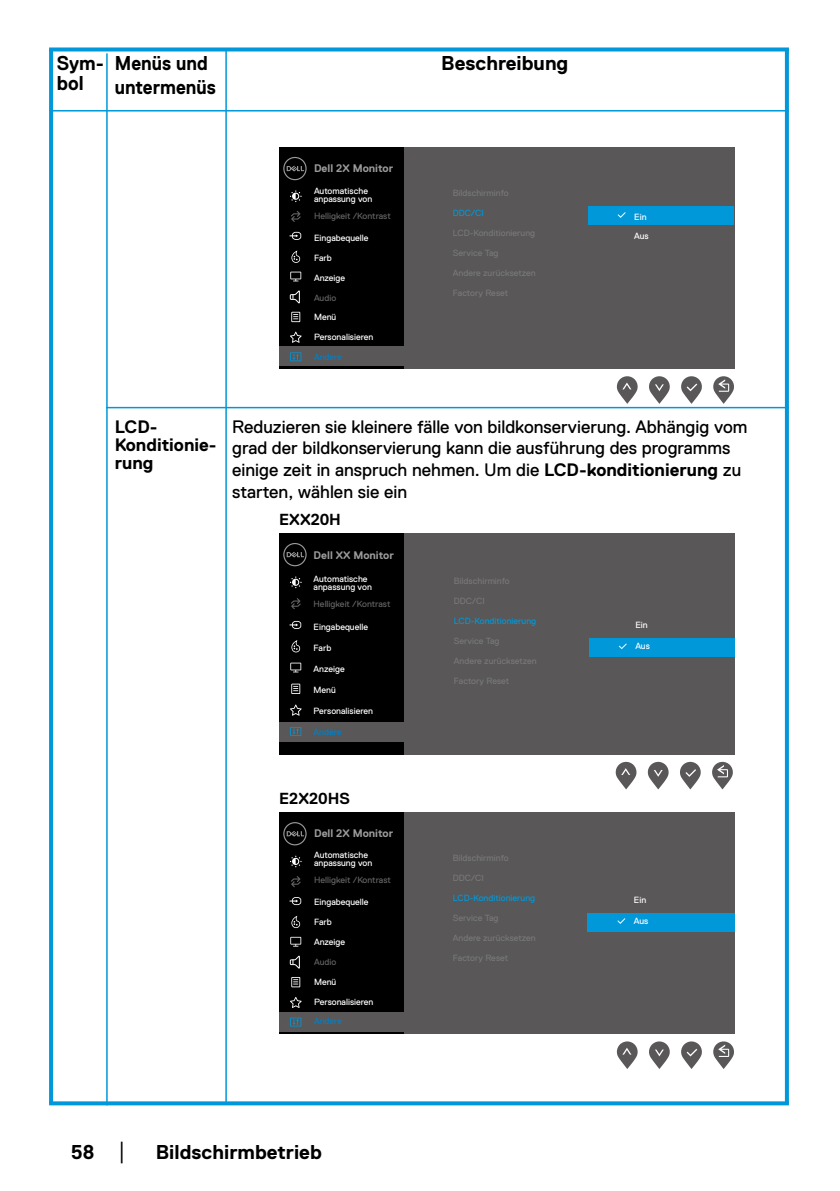
<style>
.page{position:relative;width:840px;height:1191px;background:#fff}
.page>*{position:absolute;margin:0;border:0;box-sizing:border-box;transform-origin:0 0}
.t1{font:700 20px "Dell Replica";color:#000}
.t2{font:700 20px/24px "Dell Replica";color:#000;scale:.91 1}
.t3{font:700 20px/20px "Dell Replica";color:#000;scale:.95 1}
.t4{font:18px/21.6px "Dell Replica";color:#000}
.t5{font:700 18px/18px "Dell Replica";color:#000}
.t6{font:700 16px "Dell Replica";color:#000}
.t7{font:700 11px "Dell Replica";color:#9b9b9b}
.t8{font:9px/8px "Dell Replica";color:#fff}
.t9{font:9px "Dell Replica";color:#787878}
.t10{font:9px "Dell Replica";color:#636363}
.t11{font:9px "Dell Replica";color:#0098d9}
.t12{font:9px "Dell Replica";color:#0080c8}
.s1{font-weight:700}
.s2{font-family:"Times New Roman";font-weight:400;font-size:18px}
</style>
<div class="page">
<div style="left:279px;top:533px;width:455px;height:221px;background:#595757"></div>
<hr style="left:106px;top:407px;width:682px;height:1px;background:#0098d9">
<hr style="left:51px;top:110px;width:737px;height:1px;background:#0098d9">
<hr style="left:106px;top:53px;width:2px;height:1052px;background:#0098d9">
<hr style="left:225px;top:50px;width:2px;height:1054px;background:#0098d9">
<div style="left:279px;top:533px;width:125px;height:221px;background:#000"></div>
<div style="left:279px;top:722px;width:125px;height:19px;background:#595757"></div>
<svg style="left:283px;top:543px;width:23px;height:23px"></svg>
<svg style="left:290px;top:576px;width:11px;height:12px"></svg>
<svg style="left:291px;top:598px;width:9px;height:11px"></svg>
<svg style="left:291px;top:640px;width:9px;height:12px"></svg>
<svg style="left:290px;top:662px;width:11px;height:10px"></svg>
<svg style="left:291px;top:683px;width:9px;height:11px"></svg>
<svg style="left:290px;top:704px;width:11px;height:11px"></svg>
<svg style="left:290px;top:727px;width:11px;height:9px"></svg>
<svg style="left:289px;top:621px;width:12px;height:8px"></svg>
<div style="left:588px;top:638px;width:146px;height:19px;background:#0098d9"></div>
<svg style="left:618px;top:643px;width:8px;height:6px"></svg>
<svg style="left:713px;top:376px;width:20px;height:28px"></svg>
<svg style="left:649px;top:376px;width:20px;height:28px"></svg>
<svg style="left:616px;top:376px;width:21px;height:28px"></svg>
<svg style="left:681px;top:376px;width:20px;height:28px"></svg>
<div style="left:279px;top:147px;width:455px;height:222px;background:#595757"></div>
<div style="left:279px;top:147px;width:125px;height:222px;background:#000"></div>
<div style="left:279px;top:346px;width:125px;height:20px;background:#595757"></div>
<svg style="left:283px;top:157px;width:23px;height:23px"></svg>
<svg style="left:290px;top:190px;width:11px;height:12px"></svg>
<svg style="left:291px;top:211px;width:9px;height:11px"></svg>
<svg style="left:291px;top:250px;width:9px;height:13px"></svg>
<svg style="left:290px;top:272px;width:11px;height:9px"></svg>
<svg style="left:291px;top:312px;width:9px;height:10px"></svg>
<svg style="left:290px;top:332px;width:11px;height:11px"></svg>
<svg style="left:290px;top:352px;width:11px;height:9px"></svg>
<svg style="left:289px;top:232px;width:12px;height:8px"></svg>
<svg style="left:289px;top:290px;width:11px;height:14px"></svg>
<div style="left:587px;top:206px;width:146px;height:19px;background:#0098d9"></div>
<svg style="left:617px;top:212px;width:8px;height:6px"></svg>
<svg style="left:713px;top:1041px;width:20px;height:28px"></svg>
<svg style="left:649px;top:1041px;width:20px;height:28px"></svg>
<svg style="left:616px;top:1041px;width:21px;height:28px"></svg>
<svg style="left:681px;top:1041px;width:20px;height:28px"></svg>
<div style="left:279px;top:812px;width:455px;height:222px;background:#595757"></div>
<div style="left:279px;top:812px;width:125px;height:222px;background:#000"></div>
<div style="left:279px;top:1011px;width:125px;height:20px;background:#595757"></div>
<svg style="left:283px;top:822px;width:23px;height:23px"></svg>
<svg style="left:290px;top:855px;width:11px;height:12px"></svg>
<svg style="left:291px;top:876px;width:9px;height:11px"></svg>
<svg style="left:291px;top:915px;width:9px;height:13px"></svg>
<svg style="left:290px;top:936px;width:11px;height:10px"></svg>
<svg style="left:291px;top:977px;width:9px;height:10px"></svg>
<svg style="left:290px;top:997px;width:11px;height:11px"></svg>
<svg style="left:290px;top:1017px;width:11px;height:9px"></svg>
<svg style="left:289px;top:897px;width:12px;height:8px"></svg>
<svg style="left:289px;top:955px;width:11px;height:14px"></svg>
<svg style="left:712px;top:762px;width:20px;height:27px"></svg>
<svg style="left:647px;top:762px;width:21px;height:27px"></svg>
<svg style="left:615px;top:762px;width:21px;height:27px"></svg>
<svg style="left:680px;top:762px;width:20px;height:27px"></svg>
<div style="left:587px;top:913px;width:147px;height:18px;background:#0098d9"></div>
<svg style="left:617px;top:918px;width:8px;height:6px"></svg>
<svg style="left:784px;top:51px;width:4px;height:1050px;background:#39afe1"></svg>
<svg style="left:49px;top:51px;width:4px;height:1050px;background:#0499d9"></svg>
<svg style="left:49px;top:47px;width:739px;height:4px;background:#1fa4dd"></svg>
<svg style="left:49px;top:1101px;width:739px;height:4px;background:#17a1dc"></svg>
<p class="t3" style="left:57px;top:53px;width:51px">Sym&shy;bol</p>
<p class="t2" style="left:115px;top:51px;width:113px">Menüs und untermenüs</p>
<p class="t1" style="left:441px;top:52px;width:128px">Beschreibung</p>
<p class="t7" style="left:314px;top:162px;width:81px">Dell 2X Monitor</p>
<p class="t8" style="left:314px;top:187px;width:60px">Automatische anpassung von</p>
<p class="t10" style="left:314px;top:211px;width:78px">Helligkeit /Kontrast</p>
<p class="t8" style="left:314px;top:234px;width:56px">Eingabequelle</p>
<p class="t8" style="left:314px;top:254px;width:19px">Farb</p>
<p class="t8" style="left:314px;top:274px;width:33px">Anzeige</p>
<p class="t10" style="left:314px;top:292px;width:24px">Audio</p>
<p class="t8" style="left:314px;top:313px;width:24px">Menü</p>
<p class="t8" style="left:314px;top:333px;width:61px">Personalisieren</p>
<p class="t12" style="left:314px;top:352px;width:29px">Andere</p>
<p class="t9" style="left:452px;top:188px;width:57px">Bildschirminfo</p>
<p class="t11" style="left:452px;top:208px;width:32px">DDC/CI</p>
<p class="t9" style="left:452px;top:228px;width:84px">LCD-Konditionierung</p>
<p class="t9" style="left:452px;top:248px;width:47px">Service Tag</p>
<p class="t9" style="left:452px;top:268px;width:84px">Andere zurücksetzen</p>
<p class="t9" style="left:452px;top:288px;width:57px">Factory Reset</p>
<p class="t8" style="left:634px;top:212px;width:14px">Ein</p>
<p class="t8" style="left:634px;top:232px;width:16px">Aus</p>
<p class="t5" style="left:115px;top:418px;width:103px">LCD-<br>Konditionie&shy;rung</p>
<p class="t4" style="left:232px;top:416px;width:516px">Reduzieren sie kleinere fälle von bildkonservierung. Abhängig vom grad der bildkonservierung kann die ausführung des programms einige zeit in anspruch nehmen. Um die <span class="s1">LCD-konditionierung</span> zu starten, wählen sie ein</p>
<p class="t6" style="left:279px;top:510px;width:63px">EXX20H</p>
<p class="t7" style="left:313px;top:549px;width:82px">Dell XX Monitor</p>
<p class="t8" style="left:313px;top:575px;width:60px">Automatische anpassung von</p>
<p class="t10" style="left:313px;top:599px;width:78px">Helligkeit /Kontrast</p>
<p class="t8" style="left:313px;top:623px;width:56px">Eingabequelle</p>
<p class="t8" style="left:313px;top:644px;width:19px">Farb</p>
<p class="t8" style="left:313px;top:665px;width:33px">Anzeige</p>
<p class="t8" style="left:313px;top:686px;width:24px">Menü</p>
<p class="t8" style="left:313px;top:707px;width:61px">Personalisieren</p>
<p class="t12" style="left:313px;top:727px;width:29px">Andere</p>
<p class="t9" style="left:453px;top:576px;width:57px">Bildschirminfo</p>
<p class="t9" style="left:453px;top:596px;width:32px">DDC/CI</p>
<p class="t11" style="left:453px;top:616px;width:84px">LCD-Konditionierung</p>
<p class="t9" style="left:453px;top:636px;width:47px">Service Tag</p>
<p class="t9" style="left:453px;top:656px;width:84px">Andere zurücksetzen</p>
<p class="t9" style="left:453px;top:676px;width:57px">Factory Reset</p>
<p class="t8" style="left:635px;top:621px;width:14px">Ein</p>
<p class="t8" style="left:635px;top:642px;width:16px">Aus</p>
<p class="t6" style="left:279px;top:789px;width:72px">E2X20HS</p>
<p class="t7" style="left:314px;top:826px;width:81px">Dell 2X Monitor</p>
<p class="t8" style="left:314px;top:851px;width:60px">Automatische anpassung von</p>
<p class="t10" style="left:314px;top:875px;width:78px">Helligkeit /Kontrast</p>
<p class="t8" style="left:314px;top:898px;width:56px">Eingabequelle</p>
<p class="t8" style="left:314px;top:918px;width:19px">Farb</p>
<p class="t8" style="left:314px;top:938px;width:33px">Anzeige</p>
<p class="t10" style="left:314px;top:956px;width:24px">Audio</p>
<p class="t8" style="left:314px;top:977px;width:24px">Menü</p>
<p class="t8" style="left:314px;top:997px;width:61px">Personalisieren</p>
<p class="t12" style="left:314px;top:1016px;width:29px">Andere</p>
<p class="t9" style="left:452px;top:853px;width:57px">Bildschirminfo</p>
<p class="t9" style="left:452px;top:873px;width:32px">DDC/CI</p>
<p class="t11" style="left:452px;top:893px;width:84px">LCD-Konditionierung</p>
<p class="t9" style="left:452px;top:913px;width:47px">Service Tag</p>
<p class="t9" style="left:452px;top:933px;width:84px">Andere zurücksetzen</p>
<p class="t9" style="left:452px;top:953px;width:57px">Factory Reset</p>
<p class="t8" style="left:633px;top:895px;width:14px">Ein</p>
<p class="t8" style="left:633px;top:917px;width:16px">Aus</p>
<h1 class="t1" style="left:71px;top:1141px;width:59px">58 <span class="s2">│</span></h1>
<h1 class="t1" style="left:156px;top:1141px;width:167px">Bildschirmbetrieb</h1>
</div>
